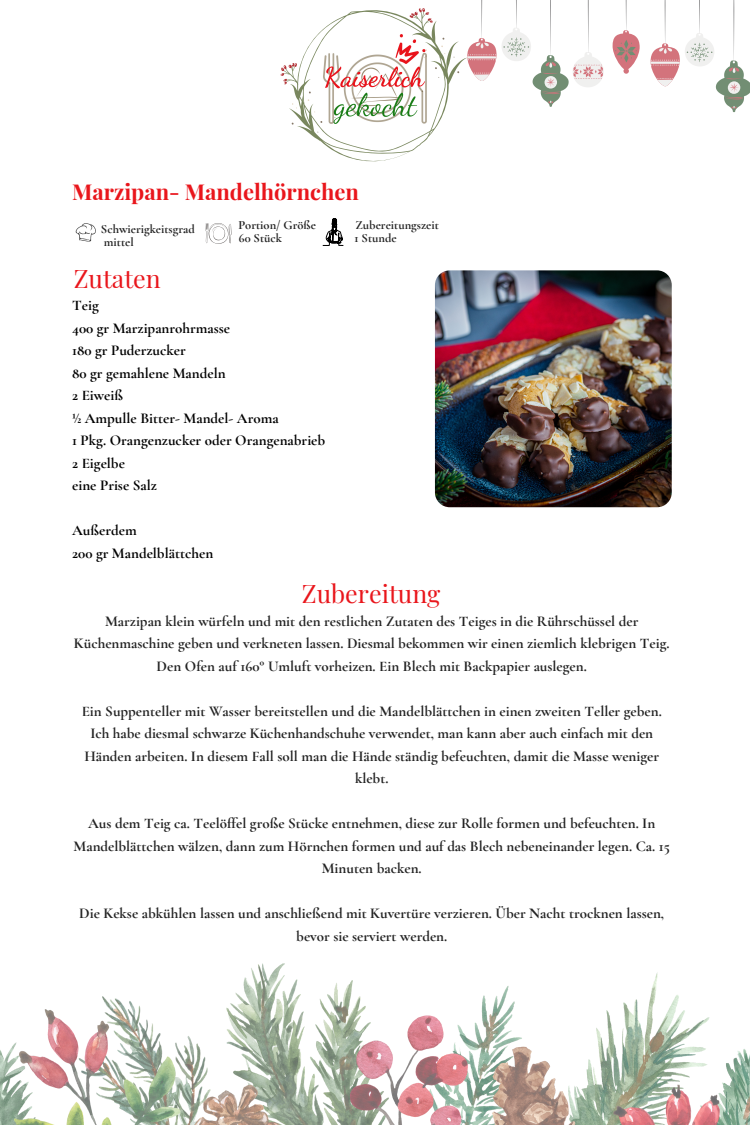
<style>
.page{position:relative;width:750px;height:1125px;background:#fff}
.page>*{position:absolute;margin:0;border:0;box-sizing:border-box;transform-origin:0 0}
.t1{font:25px "Playfair Display";color:#e9161c}
.t2{font:700 21.88px "Playfair Display";color:#e9161c}
.t3{font:700 15px/22.5px "Cormorant Garamond";color:#222;text-align:center}
.t4{font:700 15px "Cormorant Garamond";color:#000}
.t5{font:700 12.5px "Cormorant Garamond";color:#222}
</style>
<div class="page">
<svg style="left:75px;top:223px;width:21px;height:19px"></svg>
<svg style="left:205px;top:223px;width:26px;height:21px"></svg>
<svg style="left:323px;top:218px;width:20px;height:28px"></svg>
<img style="left:0;top:964px;width:750px;height:161px">
<img style="left:435px;top:270px;width:237px;height:237px;border-radius:15px">
<svg style="left:613px;top:0;width:27px;height:74px"></svg>
<svg style="left:280px;top:0;width:324px;height:162px"></svg>
<svg style="left:651px;top:0;width:99px;height:112px"></svg>
<p class="t2" style="left:72px;top:176px;width:288px">Marzipan- Mandelhörnchen</p>
<p class="t5" style="left:355px;top:218px;width:85px">Zubereitungszeit</p>
<p class="t5" style="left:355px;top:231px;width:44px">1 Stunde</p>
<p class="t5" style="left:238px;top:218px;width:79px">Portion/ Größe</p>
<p class="t5" style="left:239px;top:231px;width:45px">60 Stück</p>
<p class="t5" style="left:101px;top:221px;width:95px">Schwierigkeitsgrad</p>
<p class="t5" style="left:104px;top:234px;width:31px">mittel</p>
<p class="t1" style="left:74px;top:261px;width:89px">Zutaten</p>
<p class="t4" style="left:72px;top:296px;width:28px">Teig</p>
<p class="t4" style="left:72px;top:319px;width:160px">400 gr Marzipanrohrmasse</p>
<p class="t4" style="left:72px;top:341px;width:115px">180 gr Puderzucker</p>
<p class="t4" style="left:72px;top:364px;width:155px">80 gr gemahlene Mandeln</p>
<p class="t4" style="left:72px;top:386px;width:52px">2 Eiweiß</p>
<p class="t4" style="left:72px;top:409px;width:208px">½ Ampulle Bitter- Mandel- Aroma</p>
<p class="t4" style="left:72px;top:431px;width:255px">1 Pkg. Orangenzucker oder Orangenabrieb</p>
<p class="t4" style="left:72px;top:454px;width:54px">2 Eigelbe</p>
<p class="t4" style="left:72px;top:476px;width:86px">eine Prise Salz</p>
<p class="t4" style="left:72px;top:521px;width:66px">Außerdem</p>
<p class="t4" style="left:72px;top:544px;width:143px">200 gr Mandelblättchen</p>
<p class="t1" style="left:302px;top:576px;width:140px">Zubereitung</p>
<p class="t3" style="left:74px;top:610px;width:597px">Marzipan klein würfeln und mit den restlichen Zutaten des Teiges in die Rührschüssel der<br>Küchenmaschine geben und verkneten lassen. Diesmal bekommen wir einen ziemlich klebrigen Teig.</p>
<p class="t3" style="left:157px;top:655px;width:432px">Den Ofen auf 160° Umluft vorheizen. Ein Blech mit Backpapier auslegen.</p>
<p class="t3" style="left:82px;top:700px;width:582px">Ein Suppenteller mit Wasser bereitstellen und die Mandelblättchen in einen zweiten Teller geben.<br>Ich habe diesmal schwarze Küchenhandschuhe verwendet, man kann aber auch einfach mit den Händen arbeiten. In diesem Fall soll man die Hände ständig befeuchten, damit die Masse weniger klebt.</p>
<p class="t3" style="left:74px;top:812px;width:598px">Aus dem Teig ca. Teelöffel große Stücke entnehmen, diese zur Rolle formen und befeuchten. In<br>Mandelblättchen wälzen, dann zum Hörnchen formen und auf das Blech nebeneinander legen. Ca. 15<br>Minuten backen.</p>
<p class="t3" style="left:79px;top:902px;width:587px">Die Kekse abkühlen lassen und anschließend mit Kuvertüre verzieren. Über Nacht trocknen lassen, bevor sie serviert werden.</p>
</div>
